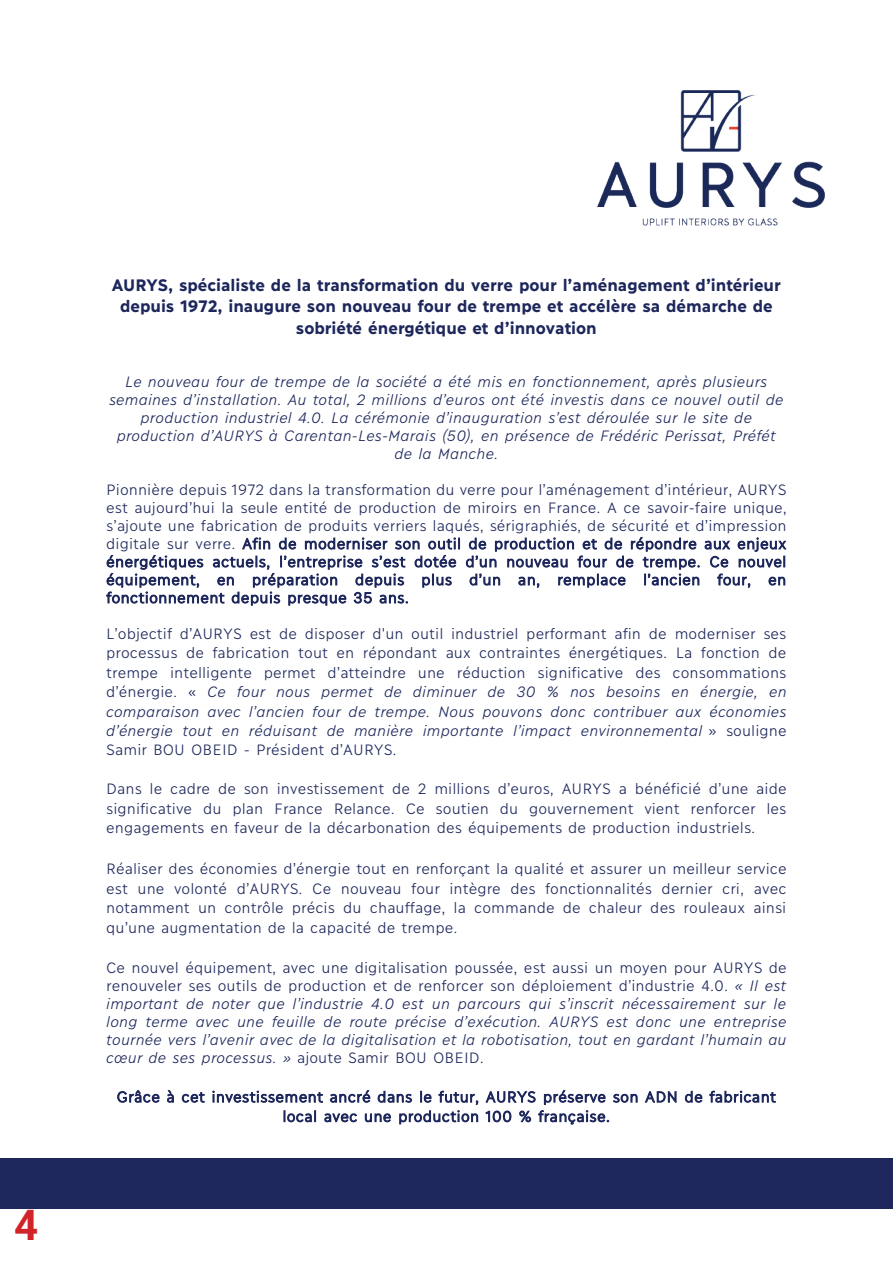
<style>
.page{position:relative;width:893px;height:1263px;background:#fff}
.page>*{position:absolute;margin:0;border:0;box-sizing:border-box;transform-origin:0 0}
.t1{font:700 42px "Roboto";color:#d1232a}
.t2{font:700 16.5px/21.3px "Ilisarniq";color:#1d275b;text-align:center}
.t3{font:300 15px/18px "Ilisarniq";letter-spacing:.015em;color:#1d275b;text-align:justify}
.t4{font:italic 300 15px/18px "Ilisarniq";letter-spacing:.005em;color:#1d275b;text-align:center}
.s1{font-style:italic}
.s2{font-style:normal}
</style>
<div class="page">
<div style="left:0;top:1158px;width:892px;height:51px;background:#1d275b"></div>
<img style="left:597px;top:91px;width:228px;height:135px">
<h1 class="t1" style="left:14px;top:1196px;width:26px">4</h1>
<p class="t2" style="left:112px;top:274px;width:671px">AURYS, spécialiste de la transformation du verre pour l’aménagement d’intérieur depuis 1972, inaugure son nouveau four de trempe et accélère sa démarche de sobriété énergétique et d’innovation</p>
<p class="t4" style="left:109px;top:372px;width:676px">Le nouveau four de trempe de la société a été mis en fonctionnement, après plusieurs semaines d’installation. Au total, 2 millions d’euros ont été investis dans ce nouvel outil de production industriel 4.0. La cérémonie d’inauguration s’est déroulée sur le site de production d’AURYS à Carentan-Les-Marais (50), en présence de Frédéric Perissat, Préfét de la Manche.</p>
<p class="t3" style="left:106px;top:480px;width:682px">Pionnière depuis 1972 dans la transformation du verre pour l’aménagement d’intérieur, AURYS est aujourd’hui la seule entité de production de miroirs en France. A ce savoir-faire unique, s’ajoute une fabrication de produits verriers laqués, sérigraphiés, de sécurité et d’impression digitale sur verre. Afin de moderniser son outil de production et de répondre aux enjeux énergétiques actuels, l’entreprise s’est dotée d’un nouveau four de trempe. Ce nouvel équipement, en préparation depuis plus d’un an, remplace l’ancien four, en fonctionnement depuis presque 35 ans.</p>
<p class="t3" style="left:106px;top:623px;width:682px;line-height:19.4px">L’objectif d’AURYS est de disposer d'un outil industriel performant afin de moderniser ses processus de fabrication tout en répondant aux contraintes énergétiques. La fonction de trempe intelligente permet d’atteindre une réduction significative des consommations d’énergie. « <span class="s1">Ce four nous permet de diminuer de 30 % nos besoins en énergie, en comparaison avec l’ancien four de trempe. Nous pouvons donc contribuer aux économies d’énergie tout en réduisant de manière importante l’impact environnemental</span> » souligne Samir BOU OBEID - Président d’AURYS.</p>
<p class="t3" style="left:106px;top:778px;width:682px;line-height:19.5px">Dans le cadre de son investissement de 2 millions d’euros, AURYS a bénéficié d’une aide significative du plan France Relance. Ce soutien du gouvernement vient renforcer les engagements en faveur de la décarbonation des équipements de production industriels.</p>
<p class="t3" style="left:106px;top:858px;width:682px;line-height:19.5px">Réaliser des économies d’énergie tout en renforçant la qualité et assurer un meilleur service est une volonté d’AURYS. Ce nouveau four intègre des fonctionnalités dernier cri, avec notamment un contrôle précis du chauffage, la commande de chaleur des rouleaux ainsi qu’une augmentation de la capacité de trempe.</p>
<p class="t4" style="left:106px;top:958px;width:682px;text-align:justify"><span class="s2">Ce nouvel équipement, avec une digitalisation poussée, est aussi un moyen pour AURYS de renouveler ses outils de production et de renforcer son déploiement d’industrie 4.0.</span> « Il est important de noter que l’industrie 4.0 est un parcours qui s’inscrit nécessairement sur le long terme avec une feuille de route précise d’exécution. AURYS est donc une entreprise tournée vers l’avenir avec de la digitalisation et la robotisation, tout en gardant l’humain au cœur de ses processus. » <span class="s2">ajoute Samir BOU OBEID.</span></p>
<p class="t3" style="left:117px;top:1086px;width:661px;line-height:19.5px;text-align:center">Grâce à cet investissement ancré dans le futur, AURYS préserve son ADN de fabricant local avec une production 100 % française.</p>
</div>
